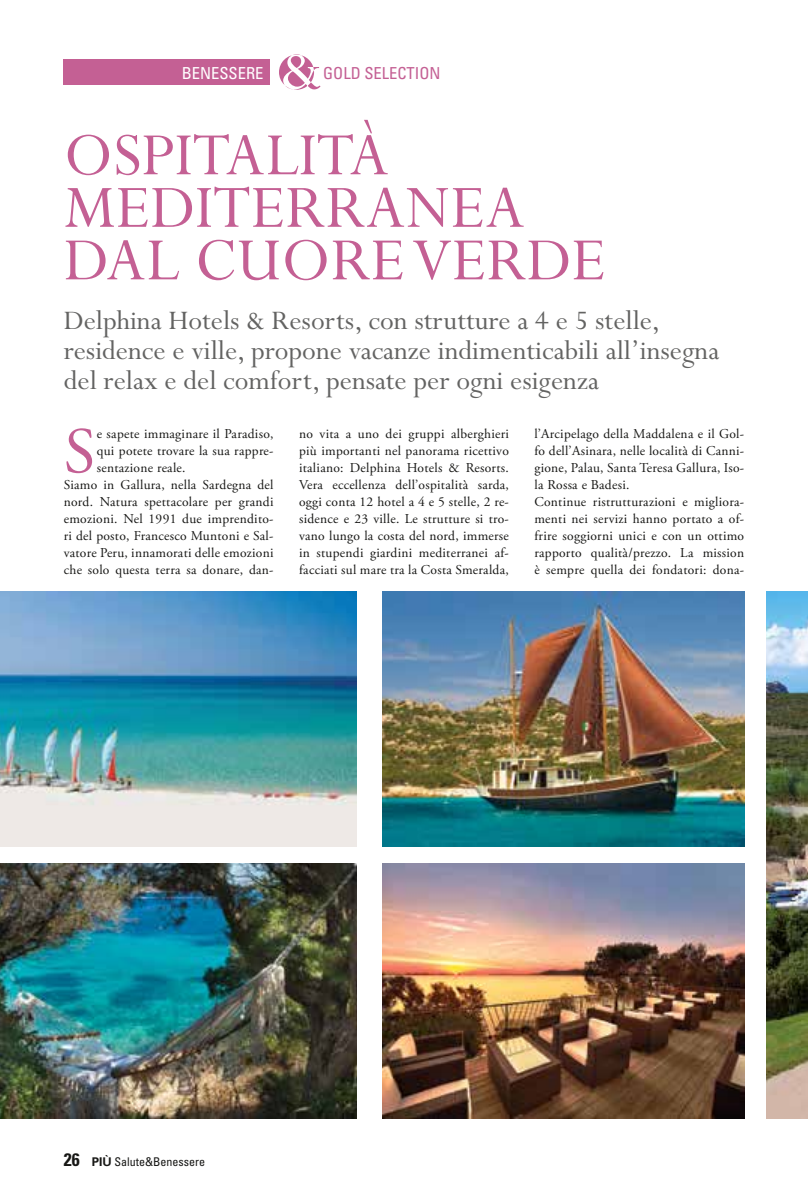
<style>
.page{position:relative;width:808px;height:1191px;background:#fff}
.page>*{position:absolute;margin:0;border:0;box-sizing:border-box;transform-origin:0 0}
.t1{font:67.5px/52.5px "Perpetua Std";color:#c46094}
.t2{font:64.8px "Adobe Garamond Pro";color:#c46094}
.t3{font:30px/30px "Perpetua Std";color:#636362}
.t4{font:condensed 16.5px "Univers LT Std";color:#c46094}
.t5{font:condensed 16.5px "Univers LT Std";color:#fff}
.t6{font:13.5px/17px "Adobe Garamond Pro";letter-spacing:.02em;color:#171715;text-align:justify}
.t7{font:condensed 12px "Univers LT Std";color:#171715}
.s1{font-weight:700;font-size:18px}
.s2{font-weight:700;font-stretch:normal}
</style>
<div class="page">
<div style="left:64px;top:60px;width:206px;height:25px;background:#c46094"></div>
<svg style="left:279px;top:54px;width:41px;height:36px"></svg>
<img style="left:383px;top:591px;width:361px;height:255px">
<img style="left:0;top:591px;width:356px;height:255px">
<img style="left:0;top:863px;width:356px;height:255px">
<img style="left:383px;top:863px;width:361px;height:255px">
<img style="left:767px;top:591px;width:41px;height:527px">
<p class="t5" style="left:182px;top:63px;width:83px">BENESSERE</p>
<p class="t4" style="left:323px;top:63px;width:119px">GOLD SELECTION</p>
<h1 class="t1" style="left:64px;top:131px;width:544px">OSPITALITÀ<br>MEDITERRANEA<br>DAL CUORE VERDE</h1>
<h3 class="t3" style="left:64px;top:307px;width:657px">Delphina Hotels &amp; Resorts, con strutture a 4 e 5 stelle, residence e ville, propone vacanze indimenticabili all’insegna del relax e del comfort, pensate per ogni esigenza</h3>
<h2 class="t2" style="left:64px;top:413px;width:33px">S</h2>
<p class="t6" style="left:97px;top:426px;width:178px">e sapete immaginare il Paradiso,</p>
<p class="t6" style="left:97px;top:443px;width:178px">qui potete trovare la sua rappre-</p>
<p class="t6" style="left:97px;top:460px;width:90px">sentazione reale.</p>
<p class="t6" style="left:64px;top:477px;width:211px">Siamo in Gallura, nella Sardegna del</p>
<p class="t6" style="left:64px;top:494px;width:211px">nord. Natura spettacolare per grandi</p>
<p class="t6" style="left:64px;top:511px;width:211px">emozioni. Nel 1991 due imprendito-</p>
<p class="t6" style="left:64px;top:528px;width:211px">ri del posto, Francesco Muntoni e Sal-</p>
<p class="t6" style="left:64px;top:545px;width:211px">vatore Peru, innamorati delle emozioni</p>
<p class="t6" style="left:64px;top:562px;width:211px">che solo questa terra sa donare, dan-</p>
<p class="t6" style="left:299px;top:426px;width:211px">no vita a uno dei gruppi alberghieri più importanti nel panorama ricettivo italiano: Delphina Hotels &amp; Resorts.<br>Vera eccellenza dell’ospitalità sarda, oggi conta 12 hotel a 4 e 5 stelle, 2 re&shy;sidence e 23 ville. Le strutture si tro&shy;vano lungo la costa del nord, immerse in stupendi giardini mediterranei af&shy;facciati sul mare tra la Costa Smeralda,</p>
<p class="t6" style="left:534px;top:426px;width:211px;text-align:left">l’Arcipelago della Maddalena e il Gol&shy;fo dell’Asinara, nelle località di Canni&shy;gione, Palau, Santa Teresa Gallura, Iso&shy;la Rossa e Badesi.<br>Continue ristrutturazioni e migliora&shy;menti nei servizi hanno portato a of&shy;frire soggiorni unici e con un ottimo rapporto qualità/prezzo. La mission è sempre quella dei fondatori: dona-</p>
<p class="t7" style="left:64px;top:1154px;width:143px"><span class="s1">26</span> <span class="s2">PIÙ</span> Salute&amp;Benessere</p>
</div>
